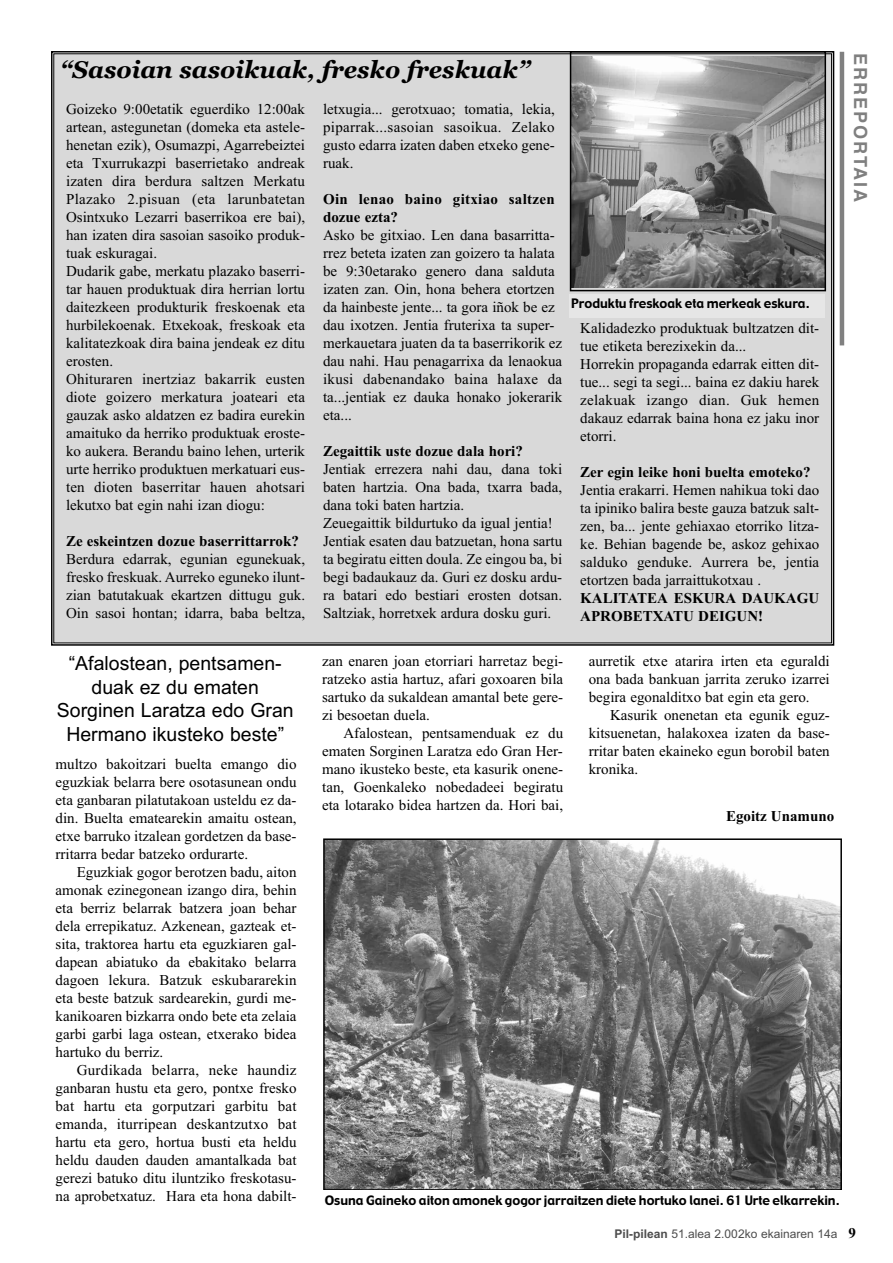
<style>
.page{position:relative;width:893px;height:1263px;background:#fff}
.page>*{position:absolute;margin:0;border:0;box-sizing:border-box;transform-origin:0 0}
.t1{font:italic 700 24px "Georgia";color:#000}
.t2{font:19.5px/23.4px "Arial";color:#000;text-align:center}
.t3{font:700 18px "Helvetica";letter-spacing:.11em;color:#808080}
.t4{font:15px/18px "Times New Roman";color:#000;text-align:justify}
.t5{font:700 15px/18px "Times New Roman";color:#000}
.t6{font:700 15px/18.3px "Times New Roman";letter-spacing:.02em;color:#000}
.t7{font:12.75px "Gadget";color:#000}
.t8{font:12px "Arial";color:#4d4d4d}
.s1{font-weight:700}
.s2{font-family:"Times New Roman";font-weight:700;font-size:15px;color:#000}
</style>
<div class="page">
<hr style="left:840px;top:52px;width:4px;height:293px;background:#808080">
<img style="left:326px;top:841px;width:513px;height:347px">
<div style="left:323px;top:838px;width:519px;height:353px;border:2px solid #000"></div>
<div style="left:54px;top:54px;width:777px;height:589px;background:#d9d9d9"></div>
<img style="left:573px;top:57px;width:250px;height:230px">
<div style="left:570px;top:51px;width:256px;height:240px;border:2px solid #000"></div>
<div style="left:570px;top:294px;width:255px;height:24px;background:#e6e6e6"></div>
<h1 class="t1" style="left:60px;top:56px;width:472px">“Sasoian sasoikuak, fresko freskuak”</h1>
<p class="t4" style="left:66px;top:100px;width:241px;text-align:left">Goizeko 9:00etatik eguerdiko 12:00ak artean, astegunetan (domeka eta astele&shy;henetan ezik), Osumazpi, Agarrebeiztei eta Txurrukazpi baserrietako andreak izaten dira berdura saltzen Merkatu Plazako 2.pisuan (eta larunbatetan Osintxuko Lezarri baserrikoa ere bai), han izaten dira sasoian sasoiko produk&shy;tuak eskuragai.<br>Dudarik gabe, merkatu plazako baserri&shy;tar hauen produktuak dira herrian lortu daitezkeen produkturik freskoenak eta hurbilekoenak. Etxekoak, freskoak eta kalitatezkoak dira baina jendeak ez ditu erosten.<br>Ohituraren inertziaz bakarrik eusten diote goizero merkatura joateari eta gauzak asko aldatzen ez badira eurekin amaituko da herriko produktuak eroste&shy;ko aukera. Berandu baino lehen, urterik urte herriko produktuen merkatuari eus&shy;ten dioten baserritar hauen ahotsari lekutxo bat egin nahi izan diogu:</p>
<p class="t5" style="left:66px;top:532px;width:234px">Ze eskeintzen dozue baserrittarrok?</p>
<p class="t4" style="left:66px;top:550px;width:241px">Berdura edarrak, egunian egunekuak, fresko freskuak. Aurreko eguneko ilunt&shy;zian batutakuak ekartzen dittugu guk.<br>Oin sasoi hontan; idarra, baba beltza,</p>
<p class="t4" style="left:323px;top:100px;width:233px">letxugia... gerotxuao; tomatia, lekia, piparrak...sasoian sasoikua. Zelako gusto edarra izaten daben etxeko gene&shy;ruak.</p>
<p class="t6" style="left:323px;top:190px;width:233px">Oin lenao baino gitxiao saltzen dozue ezta?</p>
<p class="t4" style="left:323px;top:226px;width:241px;text-align:left">Asko be gitxiao. Len dana basarritta&shy;rrez beteta izaten zan goizero ta halata be 9:30etarako genero dana salduta izaten zan. Oin, hona behera etortzen da hainbeste jente... ta gora iñok be ez dau ixotzen. Jentia fruterixa ta super&shy;merkauetara juaten da ta baserrikorik ez dau nahi. Hau penagarrixa da lenaokua ikusi dabenandako baina halaxe da ta...jentiak ez dauka honako jokerarik eta...</p>
<p class="t5" style="left:323px;top:442px;width:201px">Zegaittik uste dozue dala hori?</p>
<p class="t4" style="left:323px;top:460px;width:241px;text-align:left">Jentiak errezera nahi dau, dana toki baten hartzia. Ona bada, txarra bada, dana toki baten hartzia.<br>Zeuegaittik bildurtuko da igual jentia!<br>Jentiak esaten dau batzuetan, hona sartu ta begiratu eitten doula. Ze eingou ba, bi begi badaukauz da. Guri ez dosku ardu&shy;ra batari edo bestiari erosten dotsan.<br>Saltziak, horretxek ardura dosku guri.</p>
<p class="t7" style="left:571px;top:296px;width:240px">Produktu freskoak eta merkeak eskura.</p>
<p class="t4" style="left:580px;top:319px;width:241px;text-align:left">Kalidadezko produktuak bultzatzen dit&shy;tue etiketa berezixekin da...<br>Horrekin propaganda edarrak eitten dit&shy;tue... segi ta segi... baina ez dakiu harek zelakuak izango dian. Guk hemen dakauz edarrak baina hona ez jaku inor etorri.</p>
<p class="t5" style="left:580px;top:463px;width:232px">Zer egin leike honi buelta emoteko?</p>
<p class="t4" style="left:580px;top:481px;width:241px">Jentia erakarri. Hemen nahikua toki dao ta ipiniko balira beste gauza batzuk salt&shy;zen, ba... jente gehiaxao etorriko litza&shy;ke. Behian bagende be, askoz gehixao salduko genduke. Aurrera be, jentia etortzen bada jarraittukotxau .</p>
<p class="t5" style="left:580px;top:589px;width:241px">KALITATEA ESKURA DAUKAGU<br>APROBETXATU DEIGUN!</p>
<h2 class="t2" style="left:57px;top:652px;width:238px">“Afalostean, pentsamen&shy;duak ez du ematen sorginen laratza edo Gran<br>Hermano ikusteko beste”</h2>
<p class="t4" style="left:56px;top:755px;width:243px">multzo bakoitzari buelta emango dio eguzkiak belarra bere osotasunean ondu eta ganbaran pilatutakoan usteldu ez da&shy;din. Buelta ematearekin amaitu ostean, etxe barruko itzalean gordetzen da base&shy;rritarra bedar batzeko ordurarte.</p>
<p class="t4" style="left:56px;top:863px;width:243px;text-indent:21px">Eguzkiak gogor berotzen badu, aiton amonak ezinegonean izango dira, behin eta berriz belarrak batzera joan behar dela errepikatuz. Azkenean, gazteak et&shy;sita, traktorea hartu eta eguzkiaren gal&shy;dapean abiatuko da ebakitako belarra dagoen lekura. Batzuk eskubararekin eta beste batzuk sardearekin, gurdi me&shy;kanikoaren bizkarra ondo bete eta zelaia garbi garbi laga ostean, etxerako bidea hartuko du berriz.</p>
<p class="t4" style="left:56px;top:1061px;width:243px;text-indent:21px">Gurdikada belarra, neke haundiz ganbaran hustu eta gero, pontxe fresko bat hartu eta gorputzari garbitu bat emanda, iturripean deskantzutxo bat hartu eta gero, hortua busti eta heldu heldu dauden dauden amantalkada bat gerezi batuko ditu iluntziko freskotasu&shy;na aprobetxatuz. Hara eta hona dabilt-</p>
<p class="t4" style="left:322px;top:651px;width:243px">zan enaren joan etorriari harretaz begi&shy;ratzeko astia hartuz, afari goxoaren bila sartuko da sukaldean amantal bete gere&shy;zi besoetan duela.</p>
<p class="t4" style="left:322px;top:723px;width:243px;text-indent:21px">Afalostean, pentsamenduak ez du ematen Sorginen Laratza edo Gran Her&shy;mano ikusteko beste, eta kasurik onene&shy;tan, Goenkaleko nobedadeei begiratu eta lotarako bidea hartzen da. Hori bai,</p>
<p class="t4" style="left:589px;top:651px;width:243px">aurretik etxe atarira irten eta eguraldi ona bada bankuan jarrita zeruko izarrei begira egonalditxo bat egin eta gero.</p>
<p class="t4" style="left:589px;top:705px;width:243px;text-indent:21px">Kasurik onenetan eta egunik eguz&shy;kitsuenetan, halakoxea izaten da base&shy;rritar baten ekaineko egun borobil baten kronika.</p>
<p class="t5" style="left:726px;top:807px;width:110px">Egoitz Unamuno</p>
<p class="t7" style="left:325px;top:1193px;width:516px">Osuna Gaineko aiton amonek gogor jarraitzen diete hortuko lanei. 61 Urte elkarrekin.</p>
<p class="t3" style="left:871px;top:53px;width:151px;rotate:90deg">ERREPORTAIA</p>
<p class="t8" style="left:615px;top:1227px;width:243px"><span class="s1">Pil-pilean</span> 51.alea 2.002ko ekainaren 14a <span class="s2">9</span></p>
</div>
